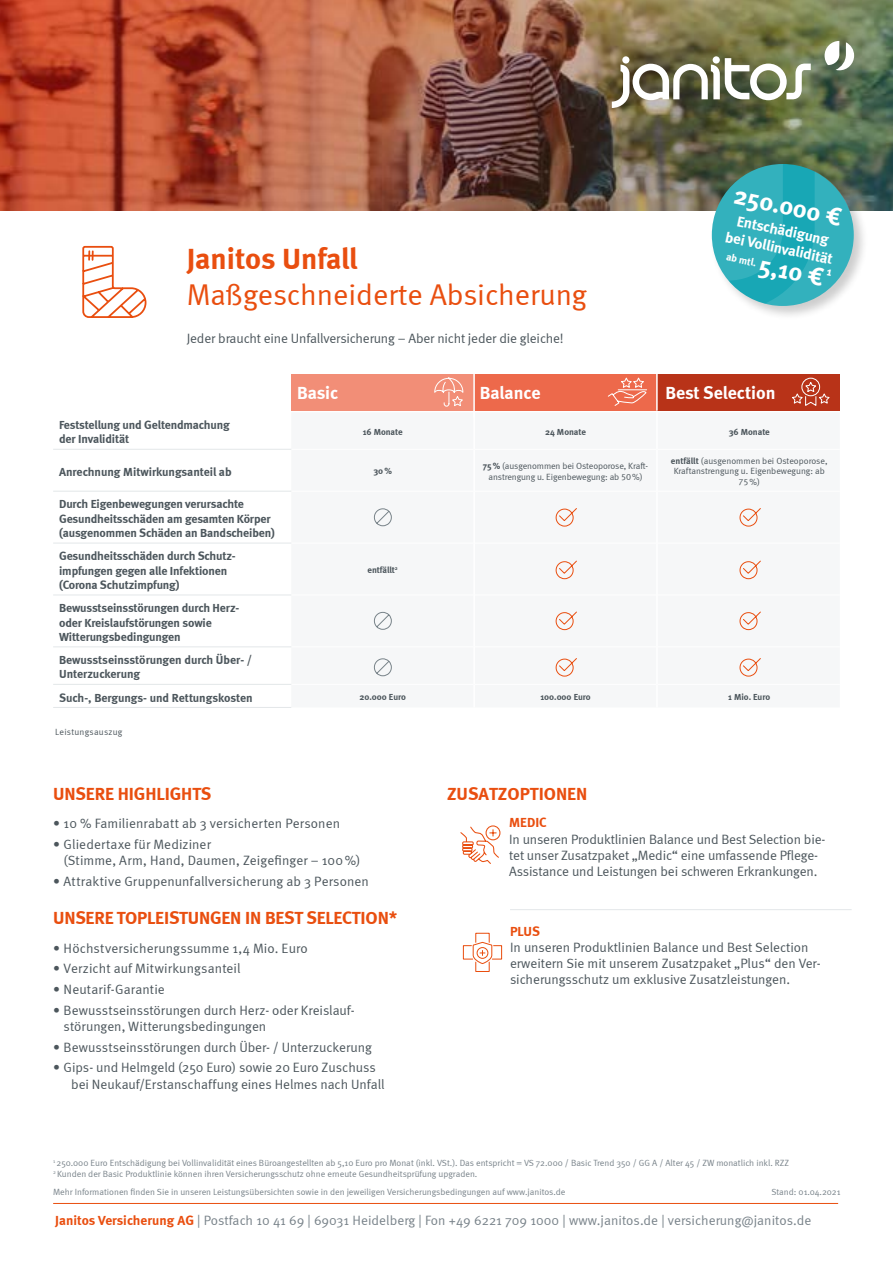
<style>
.page{position:relative;width:893px;height:1263px;background:#fff}
.page>*{position:absolute;margin:0;border:0;box-sizing:border-box;transform-origin:0 0}
.t1{font:30px "Meta Normal";color:#e94e0f}
.t2{font:700 30px "Meta";color:#e94e0f}
.t3{font:700 25.5px "Meta";color:#fff}
.t4{font:18px "Meta Bold LF";letter-spacing:-.01em;color:#e94e0f}
.t5{font:700 18px "Meta";letter-spacing:-.005em;color:#fff}
.t6{font:700 18px "Meta";color:#e94e0f}
.t7{font:700 15px/18px "Meta";color:#fff;text-align:center}
.t8{font:13.5px/16.2px "Meta Normal";letter-spacing:.005em;color:#4c565c}
.t9{font:13.5px/16.2px "Meta Normal LF";letter-spacing:-.01em;color:#4c565c}
.t10{font:13.5px "Meta Normal";letter-spacing:.005em;color:#79838a}
.t11{font:700 13.5px "Meta";color:#e94e0f}
.t12{font:700 12px/14.4px "Meta";letter-spacing:-.01em;color:#4c565c}
.t13{font:700 10.5px "Meta";color:#fff}
.t14{font:9px/10.8px "Meta Normal";color:#79838a}
.t15{font:9px/10.8px "Meta Normal LF";letter-spacing:-.01em;color:#4c565c;text-align:center}
.t16{font:700 9px "Meta";color:#4c565c}
.t17{font:9px "Meta Normal";letter-spacing:.025em;color:#4c565c}
.s1{font-family:"Meta Normal"}
.s2{font-family:"Meta";font-weight:700}
.s3{font-family:"Meta Bold LF";color:#e94e0f}
</style>
<div class="page">
<img style="left:0;top:0;width:893px;height:210px">
<svg style="left:82px;top:245px;width:65px;height:73px"></svg>
<hr style="left:53px;top:1203px;width:785px;height:1px;background:#e94e0f">
<div style="left:710px;top:162px;width:159px;height:159px;background:#000;opacity:.2"></div>
<svg style="left:460px;top:825px;width:41px;height:39px"></svg>
<svg style="left:462px;top:932px;width:41px;height:40px"></svg>
<img style="left:606px;top:41px;width:248px;height:70px">
<hr style="left:510px;top:909px;width:342px;height:1px;background:#e3e7e9">
<svg style="left:53px;top:542px;width:238px;height:106px"></svg>
<hr style="left:53px;top:449px;width:238px;height:1px;background:#e3e7e9">
<hr style="left:53px;top:491px;width:238px;height:1px;background:#e3e7e9">
<hr style="left:53px;top:543px;width:238px;height:1px;background:#e3e7e9">
<hr style="left:53px;top:595px;width:238px;height:1px;background:#e3e7e9">
<hr style="left:53px;top:646px;width:238px;height:1px;background:#e3e7e9">
<hr style="left:53px;top:684px;width:238px;height:1px;background:#e3e7e9">
<hr style="left:53px;top:707px;width:238px;height:1px;background:#e3e7e9">
<div style="left:291px;top:374px;width:183px;height:36px;background:#f28e77"></div>
<div style="left:474px;top:374px;width:183px;height:36px;background:#ed694b"></div>
<div style="left:657px;top:374px;width:183px;height:36px;background:#b83318"></div>
<hr style="left:473px;top:358px;width:2px;height:59px;background:#fff">
<hr style="left:656px;top:356px;width:2px;height:55px;background:#fff">
<svg style="left:739px;top:508px;width:22px;height:19px"></svg>
<svg style="left:555px;top:508px;width:22px;height:19px"></svg>
<svg style="left:373px;top:508px;width:19px;height:19px"></svg>
<svg style="left:739px;top:560px;width:22px;height:20px"></svg>
<svg style="left:555px;top:560px;width:22px;height:20px"></svg>
<svg style="left:739px;top:611px;width:22px;height:19px"></svg>
<svg style="left:555px;top:611px;width:22px;height:19px"></svg>
<svg style="left:373px;top:611px;width:19px;height:19px"></svg>
<svg style="left:739px;top:658px;width:22px;height:19px"></svg>
<svg style="left:555px;top:658px;width:22px;height:19px"></svg>
<svg style="left:373px;top:658px;width:19px;height:19px"></svg>
<svg style="left:607px;top:377px;width:40px;height:29px"></svg>
<svg style="left:434px;top:377px;width:30px;height:30px"></svg>
<svg style="left:792px;top:377px;width:38px;height:29px"></svg>
<svg style="left:712px;top:164px;width:142px;height:142px;background:#44acb4"></svg>
<h1 class="t2" style="left:187px;top:241px;width:172px">Janitos Unfall</h1>
<h1 class="t1" style="left:187px;top:278px;width:402px">Maßgeschneiderte Absicherung</h1>
<p class="t9" style="left:187px;top:330px;width:378px">Jeder braucht eine Unfallversicherung <span class="s1">–</span> Aber nicht jeder die gleiche!</p>
<h2 class="t3" style="left:737px;top:180px;width:111px;rotate:12deg">250.000 €</h2>
<p class="t7" style="left:731px;top:210px;width:111px;rotate:12deg">Entschädigung bei Vollinvalidität</p>
<p class="t13" style="left:728px;top:250px;width:32px;rotate:12deg">ab mtl.</p>
<h2 class="t3" style="left:762px;top:250px;width:67px;rotate:12deg">5,10 €</h2>
<h3 class="t5" style="left:297px;top:382px;width:43px">Basic</h3>
<h3 class="t5" style="left:480px;top:382px;width:62px">Balance</h3>
<h3 class="t5" style="left:665px;top:382px;width:112px">Best Selection</h3>
<p class="t12" style="left:59px;top:417px;width:172px">Feststellung und Geltendmachung der Invalidität</p>
<p class="t16" style="left:363px;top:426px;width:41px">16 Monate</p>
<p class="t16" style="left:545px;top:426px;width:42px">24 Monate</p>
<p class="t16" style="left:729px;top:426px;width:43px">36 Monate</p>
<p class="t12" style="left:59px;top:464px;width:174px">Anrechnung Mitwirkungsanteil ab</p>
<p class="t16" style="left:373px;top:466px;width:20px">30%</p>
<p class="t15" style="left:483px;top:460px;width:167px"><span class="s2">75%</span> (ausgenommen bei Osteoporose, Kraft&shy;anstrengung u. Eigenbewegung: ab 50%)</p>
<p class="t15" style="left:671px;top:455px;width:158px"><span class="s2">entfällt</span> (ausgenommen bei Osteoporose,<br>Kraftanstrengung u. Eigenbewegung: ab<br>75%)</p>
<p class="t12" style="left:59px;top:497px;width:217px">Durch Eigenbewegungen verursachte<br>Gesundheitsschäden am gesamten Körper (ausgenommen Schäden an Bandscheiben)</p>
<p class="t12" style="left:59px;top:549px;width:178px">Gesundheitsschäden durch Schutz&shy;impfungen gegen alle Infektionen (Corona Schutzimpfung)</p>
<p class="t16" style="left:368px;top:565px;width:32px">entfällt<sup>2</sup></p>
<p class="t12" style="left:59px;top:601px;width:182px">Bewusstseinsstörungen durch Herz&shy;oder Kreislaufstörungen sowie<br>Witterungsbedingungen</p>
<p class="t12" style="left:59px;top:652px;width:195px">Bewusstseinsstörungen durch Über- /<br>Unterzuckerung</p>
<p class="t12" style="left:59px;top:690px;width:195px">Such-, Bergungs- und Rettungskosten</p>
<p class="t16" style="left:359px;top:692px;width:48px">20.000 Euro</p>
<p class="t16" style="left:540px;top:692px;width:52px">100.000 Euro</p>
<p class="t16" style="left:728px;top:692px;width:43px">1 Mio. Euro</p>
<p class="t17" style="left:55px;top:727px;width:69px">Leistungsauszug</p>
<h3 class="t4" style="left:53px;top:783px;width:160px">UNSERE HIGHLIGHTS</h3>
<p class="t8" style="left:53px;top:815px;width:288px">• 10 % Familienrabatt ab 3 versicherten Personen</p>
<p class="t8" style="left:64px;top:836px;width:298px;text-indent:-11px">• Gliedertaxe für Mediziner<br>(Stimme, Arm, Hand, Daumen, Zeigefinger – 100%)</p>
<p class="t8" style="left:53px;top:873px;width:317px">• Attraktive Gruppenunfallversicherung ab 3 Personen</p>
<h3 class="t4" style="left:53px;top:907px;width:346px">UNSERE TOPLEISTUNGEN IN BEST SELECTION*</h3>
<p class="t8" style="left:53px;top:940px;width:256px">• Höchstversicherungssumme 1,4 Mio. Euro</p>
<p class="t8" style="left:53px;top:960px;width:189px">• Verzicht auf Mitwirkungsanteil</p>
<p class="t8" style="left:53px;top:981px;width:113px">• Neutarif-Garantie</p>
<p class="t8" style="left:64px;top:1002px;width:293px;text-indent:-11px">• Bewusstseinsstörungen durch Herz- oder Kreislauf&shy;störungen, Witterungsbedingungen</p>
<p class="t8" style="left:53px;top:1039px;width:320px">• Bewusstseinsstörungen durch Über- / Unterzuckerung</p>
<p class="t8" style="left:71px;top:1059px;width:315px;text-indent:-18px">• Gips- und Helmgeld (250 Euro) sowie 20 Euro Zuschuss bei Neukauf/Erstanschaffung eines Helmes nach Unfall</p>
<h3 class="t6" style="left:447px;top:783px;width:142px">ZUSATZOPTIONEN</h3>
<p class="t11" style="left:509px;top:815px;width:39px">MEDIC</p>
<p class="t9" style="left:509px;top:831px;width:318px">In unseren Produktlinien Balance und Best Selection bie&shy;tet unser Zusatzpaket „Medic“ eine umfassende Pflege-<br>Assistance und Leistungen bei schweren Erkrankungen.</p>
<p class="t11" style="left:510px;top:923px;width:31px">PLUS</p>
<p class="t9" style="left:510px;top:939px;width:312px">In unseren Produktlinien Balance und Best Selection erweitern Sie mit unserem Zusatzpaket „Plus“ den Ver&shy;sicherungsschutz um exklusive Zusatzleistungen.</p>
<p class="t14" style="left:53px;top:1157px;width:737px"><sup>1</sup> 250.000 Euro Entschädigung bei Vollinvalidität eines Büroangestellten ab 5,10 Euro pro Monat (inkl. VSt.). Das entspricht = VS 72.000 / Basic Trend 350 / GG A / Alter 45 / ZW monatlich inkl. RZZ<br><sup>2</sup> Kunden der Basic Produktlinie können ihren Versicherungsschutz ohne erneute Gesundheitsprüfung upgraden.</p>
<p class="t14" style="left:53px;top:1186px;width:514px">Mehr Informationen finden Sie in unseren Leistungsübersichten sowie in den jeweiligen Versicherungsbedingungen auf www.janitos.de</p>
<p class="t14" style="left:771px;top:1187px;width:71px">Stand: 01.04.2021</p>
<p class="t10" style="left:55px;top:1212px;width:758px"><span class="s3">Janitos Versicherung AG</span> | Postfach 10 41 69 | 69031 Heidelberg | Fon +49 6221 709 1000 | www.janitos.de | versicherung@janitos.de</p>
</div>
